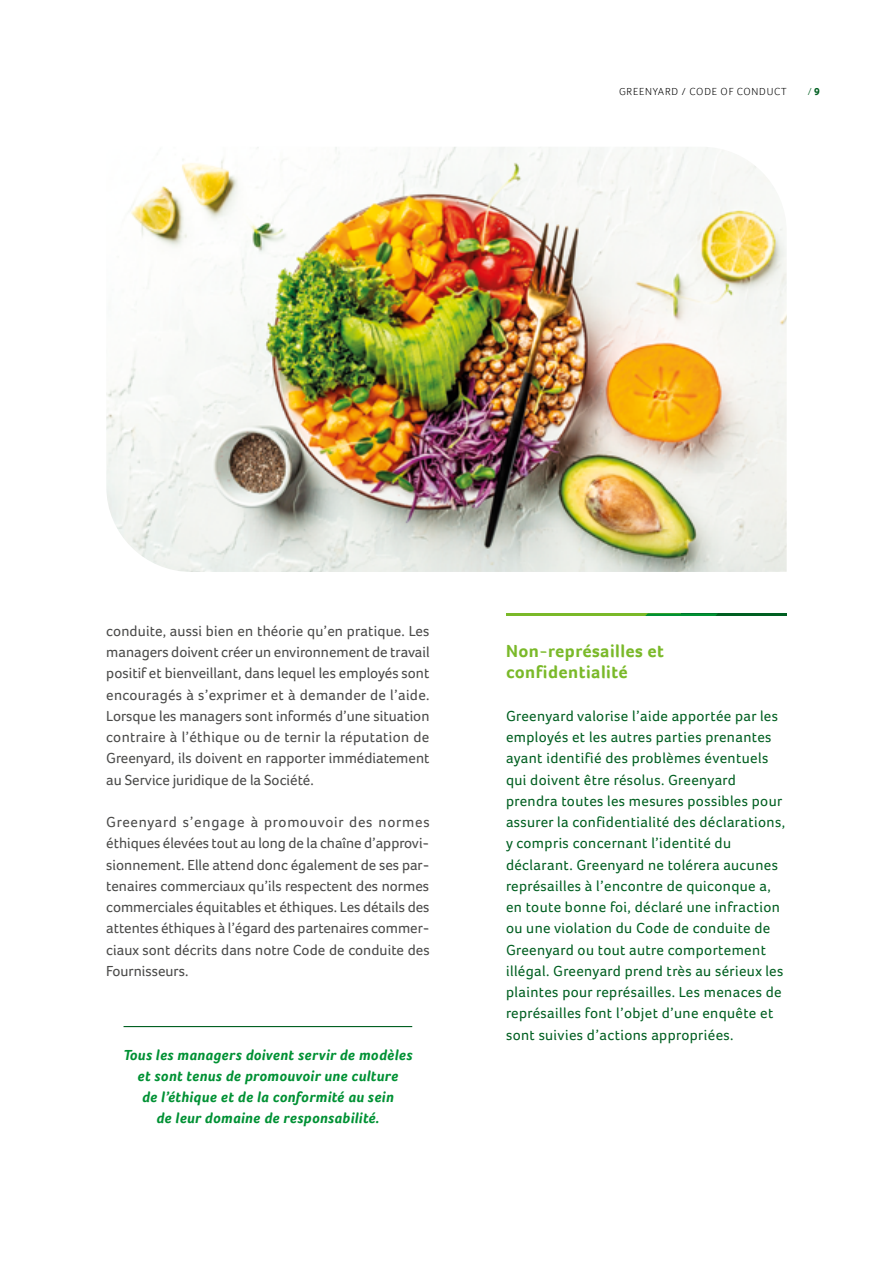
<style>
.page{position:relative;width:893px;height:1263px;background:#fff}
.page>*{position:absolute;margin:0;border:0;box-sizing:border-box;transform-origin:0 0}
.t1{font:700 18px/21.3px "Foco";letter-spacing:.025em;color:#7ab929}
.t2{font:15px/21.3px "Foco";color:#4a4a49;text-align:justify}
.t3{font:15px/21.3px "Foco";letter-spacing:.025em;color:#005f21}
.t4{font:italic 700 15px/21px "Foco";letter-spacing:.025em;color:#009134;text-align:center}
.t5{font:300 10.5px "Foco";letter-spacing:.075em;color:#000}
.t6{font:300 10.5px "Foco";color:#005f21}
.s1{font-weight:700}
</style>
<div class="page">
<img style="left:106px;top:147px;width:681px;height:425px">
<hr style="left:124px;top:1026px;width:288px;height:1px;background:#005f21">
<hr style="left:506px;top:613px;width:175px;height:2px;background:#7ab929">
<hr style="left:681px;top:613px;width:106px;height:2px;background:#005f21">
<svg style="left:646px;top:613px;width:72px;height:2px"></svg>
<p class="t5" style="left:619px;top:85px;width:169px">GREENYARD / CODE OF CONDUCT</p>
<p class="t6" style="left:808px;top:85px;width:13px">/ <span class="s1">9</span></p>
<p class="t2" style="left:106px;top:620px;width:325px">conduite, aussi bien en théorie qu’en pratique. Les managers doivent créer un environnement de travail positif et bienveillant, dans lequel les employés sont encouragés à s’exprimer et à demander de l’aide.<br>Lorsque les managers sont informés d’une situation contraire à l’éthique ou de ternir la réputation de Greenyard, ils doivent en rapporter immédiatement au Service juridique de la Société.</p>
<p class="t2" style="left:106px;top:811px;width:325px">Greenyard s’engage à promouvoir des normes éthiques élevées tout au long de la chaîne d’approvi&shy;sionnement. Elle attend donc également de ses par&shy;tenaires commerciaux qu’ils respectent des normes commerciales équitables et éthiques. Les détails des attentes éthiques à l’égard des partenaires commer&shy;ciaux sont décrits dans notre Code de conduite des Fournisseurs.</p>
<p class="t4" style="left:123px;top:1044px;width:291px">Tous les managers doivent servir de modèles et sont tenus de promouvoir une culture<br>de l’éthique et de la conformité au sein<br>de leur domaine de responsabilité.</p>
<p class="t1" style="left:506px;top:640px;width:159px">Non-représailles et confidentialité</p>
<p class="t3" style="left:506px;top:705px;width:281px">Greenyard valorise l’aide apportée par les employés et les autres parties prenantes ayant identifié des problèmes éventuels qui doivent être résolus. Greenyard prendra toutes les mesures possibles pour assurer la confidentialité des déclarations, y compris concernant l’identité du déclarant. Greenyard ne tolérera aucunes représailles à l’encontre de quiconque a, en toute bonne foi, déclaré une infraction ou une violation du Code de conduite de Greenyard ou tout autre comportement illégal. Greenyard prend très au sérieux les plaintes pour représailles. Les menaces de représailles font l’objet d’une enquête et sont suivies d’actions appropriées.</p>
</div>
